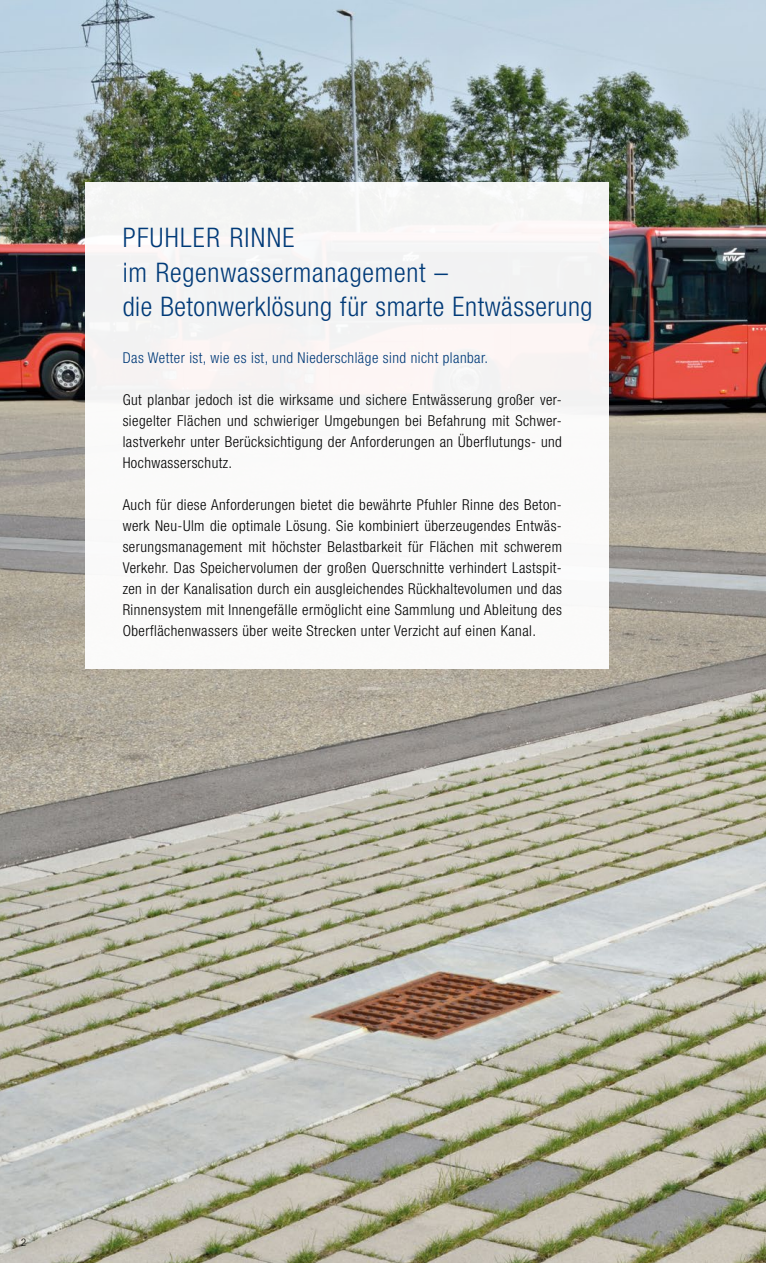
<style>
.page{position:relative;width:766px;height:1263px;background:#fff}
.page>*{position:absolute;margin:0;border:0;box-sizing:border-box;transform-origin:0 0}
.t1{font:300 condensed 27px/34.5px "Helvetica Neue LT Pro";letter-spacing:.02em;color:#003a78}
.t2{font:300 condensed 15px/21px "Helvetica Neue LT Pro";letter-spacing:.03em;color:#000;text-align:justify}
.t3{font:300 condensed 15px "Helvetica Neue LT Pro";letter-spacing:.03em;color:#003a78}
.t4{font:300 condensed 10.5px "Helvetica Neue LT Pro";color:#000}
</style>
<div class="page">
<img style="left:0;top:0;width:765px;height:1263px">
<div style="left:85px;top:183px;width:523px;height:486px;background:#fff"></div>
<h1 class="t1" style="left:123px;top:221px;width:471px">PFUHLER RINNE<br>im Regenwassermanagement –<br>die Betonwerklösung für smarte Entwässerung</h1>
<p class="t3" style="left:123px;top:349px;width:367px">Das Wetter ist, wie es ist, und Niederschläge sind nicht planbar.</p>
<p class="t2" style="left:123px;top:389px;width:440px">Gut planbar jedoch ist die wirksame und sichere Entwässerung großer ver&shy;siegelter Flächen und schwieriger Umgebungen bei Befahrung mit Schwer&shy;lastverkehr unter Berücksichtigung der Anforderungen an Überflutungs- und Hochwasserschutz.</p>
<p class="t2" style="left:123px;top:494px;width:440px">Auch für diese Anforderungen bietet die bewährte Pfuhler Rinne des Beton&shy;werk Neu-Ulm die optimale Lösung. Sie kombiniert überzeugendes Entwäs&shy;serungsmanagement mit höchster Belastbarkeit für Flächen mit schwerem Verkehr. Das Speichervolumen der großen Querschnitte verhindert Lastspit&shy;zen in der Kanalisation durch ein ausgleichendes Rückhaltevolumen und das Rinnensystem mit Innengefälle ermöglicht eine Sammlung und Ableitung des Oberflächenwassers über weite Strecken unter Verzicht auf einen Kanal.</p>
<p class="t4" style="left:21px;top:1236px;width:7px">2</p>
</div>
